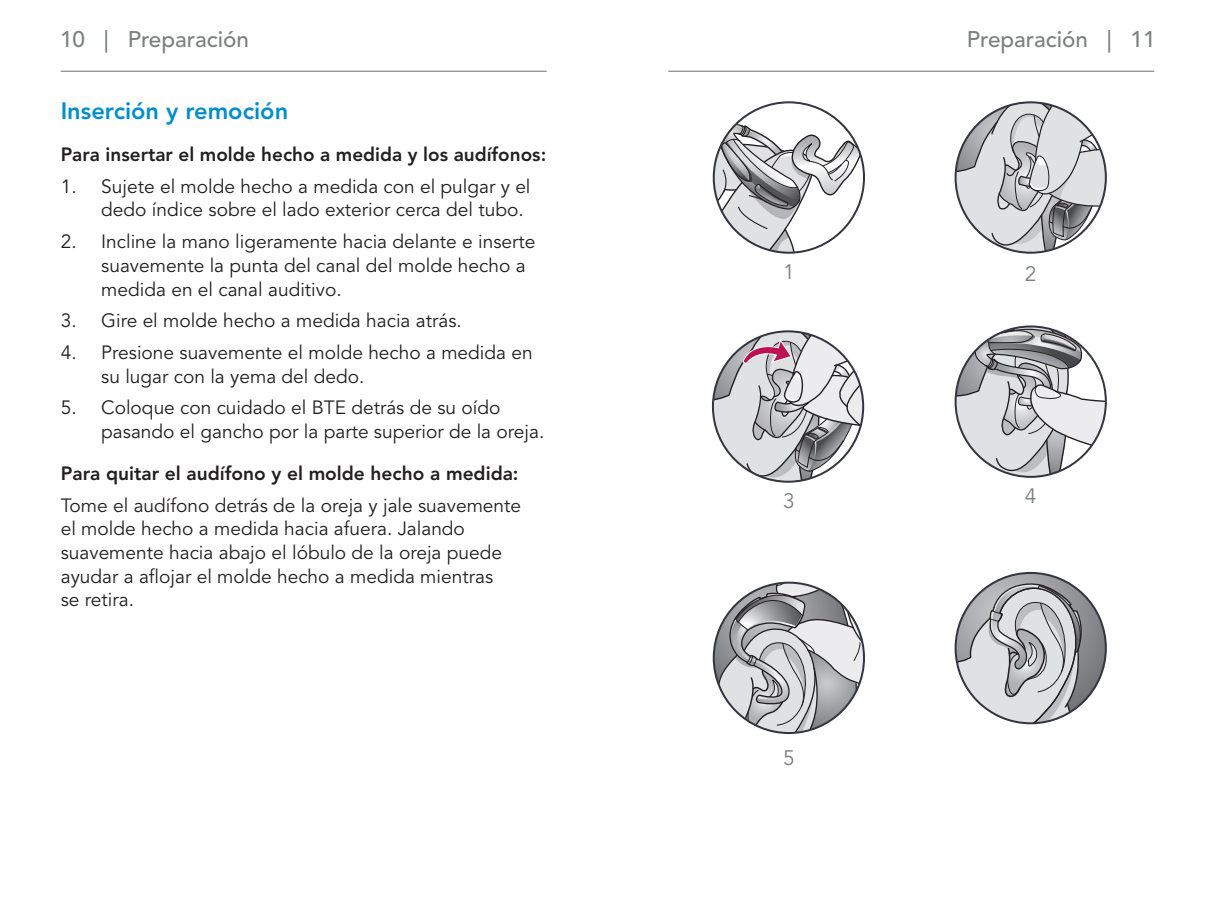
<style>
.page{position:relative;width:1215px;height:912px;background:#fff}
.page>*{position:absolute;margin:0;border:0;box-sizing:border-box;transform-origin:0 0}
._3a__Blue_Subs{font:23.62px "Avenir LT SLI Std Heavy";color:#008dce}
.t1{font:22.5px "Avenir LT SLI Std Medium";color:#7b8080}
.caption_number{font:20.93px "Avenir LT SLI Std Book";color:#7b8080}
._1__body{font:19.12px/23.6px "Avenir LT SLI Std Book";color:#231f20}
._3b__Black_Subs{font:19.12px "Avenir LT SLI Std Heavy";color:#231f20}
</style>
<div class="page">
<hr style="left:61px;top:71px;width:486px;height:1px;background:#7b8080">
<hr style="left:668px;top:71px;width:486px;height:1px;background:#7b8080">
<svg style="left:714px;top:584px;width:150px;height:148px"></svg>
<svg style="left:956px;top:574px;width:150px;height:149px"></svg>
<svg style="left:714px;top:120px;width:148px;height:132px"></svg>
<svg style="left:956px;top:102px;width:150px;height:151px"></svg>
<svg style="left:713px;top:332px;width:150px;height:149px"></svg>
<svg style="left:956px;top:327px;width:150px;height:149px"></svg>
<p class="t1" style="left:60px;top:27px;width:190px">10 | Preparación</p>
<p class="t1" style="left:967px;top:27px;width:190px">Preparación | 11</p>
<p class="_3a__Blue_Subs" style="left:61px;top:97px;width:229px">Inserción y remoción</p>
<p class="_3b__Black_Subs" style="left:61px;top:143px;width:487px">Para insertar el molde hecho a medida y los audífonos:</p>
<p class="_1__body" style="left:101px;top:175px;width:431px;text-indent:-40px">1. Sujete el molde hecho a medida con el pulgar y el dedo índice sobre el lado exterior cerca del tubo.</p>
<p class="_1__body" style="left:101px;top:230px;width:436px;text-indent:-40px">2. Incline la mano ligeramente hacia delante e inserte suavemente la punta del canal del molde hecho a medida en el canal auditivo.</p>
<p class="_1__body" style="left:61px;top:309px;width:399px">3. Gire el molde hecho a medida hacia atrás.</p>
<p class="_1__body" style="left:101px;top:341px;width:433px;text-indent:-40px">4. Presione suavemente el molde hecho a medida en su lugar con la yema del dedo.</p>
<p class="_1__body" style="left:101px;top:396px;width:441px;text-indent:-40px">5. Coloque con cuidado el BTE detrás de su oído pasando el gancho por la parte superior de la oreja.</p>
<p class="_3b__Black_Subs" style="left:61px;top:462px;width:459px">Para quitar el audífono y el molde hecho a medida:</p>
<p class="_1__body" style="left:61px;top:493px;width:462px">Tome el audífono detrás de la oreja y jale suavemente el molde hecho a medida hacia afuera. Jalando suavemente hacia abajo el lóbulo de la oreja puede ayudar a aflojar el molde hecho a medida mientras<br>se retira.</p>
<p class="caption_number" style="left:783px;top:260px;width:13px">1</p>
<p class="caption_number" style="left:1025px;top:262px;width:13px">2</p>
<p class="caption_number" style="left:783px;top:489px;width:13px">3</p>
<p class="caption_number" style="left:1025px;top:483px;width:13px">4</p>
<p class="caption_number" style="left:783px;top:745px;width:13px">5</p>
</div>
